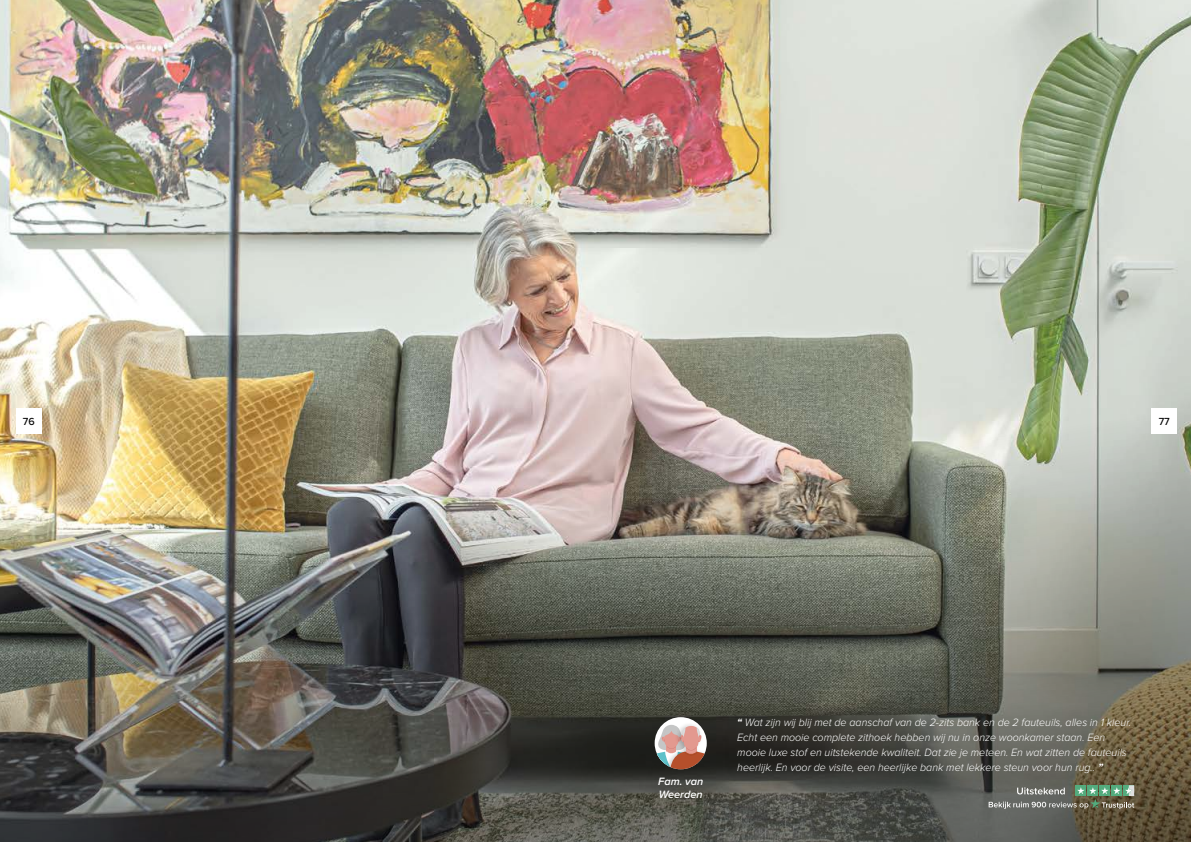
<style>
.page{position:relative;width:1191px;height:842px;background:#fff}
.page>*{position:absolute;margin:0;border:0;box-sizing:border-box;transform-origin:0 0}
.t1{font:italic 300 11px/15px "Proxima Nova";color:#fff}
.t2{font:italic 600 11px/13px "Proxima Nova";color:#fff}
.t3{font:500 10.6px "Proxima Nova";color:#000}
.s1{font-weight:700}
</style>
<div class="page">
<img style="left:0;top:0;width:1191px;height:286px">
<img style="left:0;top:286px;width:1191px;height:556px">
<div style="left:720px;top:701px;width:425px;height:88px;background:#000;opacity:.4"></div>
<div style="left:641px;top:760px;width:79px;height:56px;background:#000;opacity:.4"></div>
<svg style="left:654px;top:717px;width:53px;height:52px"></svg>
<div style="left:664px;top:722px;width:43px;height:47px;background:#000;opacity:.2"></div>
<svg style="left:654px;top:725px;width:53px;height:44px"></svg>
<svg style="left:988px;top:785px;width:146px;height:24px;background:#747f71"></svg>
<div style="left:16px;top:408px;width:25px;height:26px;background:#fff"></div>
<div style="left:1151px;top:408px;width:26px;height:26px;background:#fff"></div>
<p class="t3" style="left:23px;top:413px;width:13px">76</p>
<p class="t3" style="left:1158px;top:413px;width:13px">77</p>
<p class="t2" style="left:658px;top:775px;width:46px">Fam. van<br>Weerden</p>
<p class="t1" style="left:737px;top:714px;width:395px"><span class="s1">“</span> Wat zijn wij blij met de aanschaf van de 2-zits bank en de 2 fauteuils, alles in 1 kleur.<br>Echt een mooie complete zithoek hebben wij nu in onze woonkamer staan. Een mooie luxe stof en uitstekende kwaliteit. Dat zie je meteen. En wat zitten de fauteuils heerlijk. En voor de visite, een heerlijke bank met lekkere steun voor hun rug.. <span class="s1">”</span></p>
</div>
